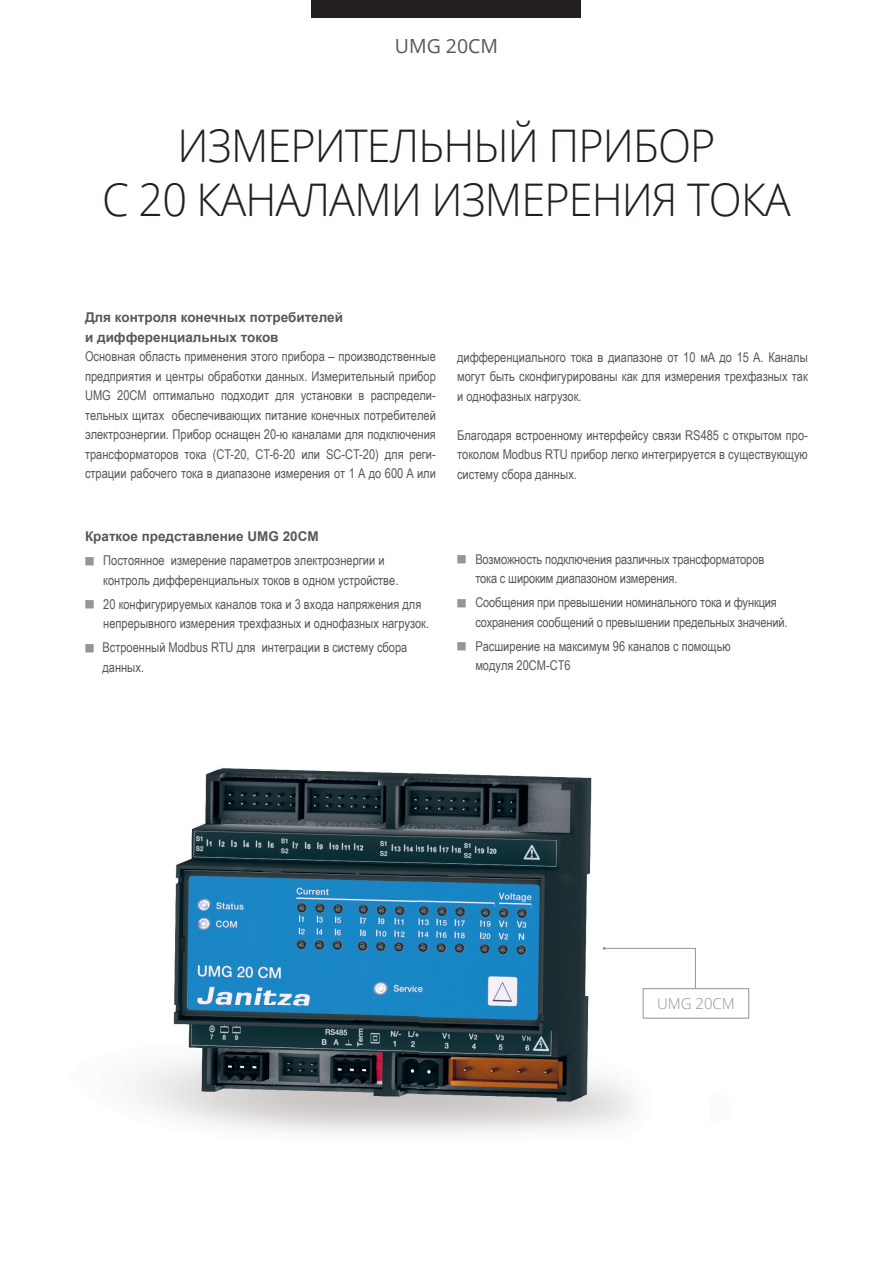
<style>
.page{position:relative;width:893px;height:1263px;background:#fff}
.page>*{position:absolute;margin:0;border:0;box-sizing:border-box;transform-origin:0 0}
.t1{font:300 45px/54px "Open Sans";letter-spacing:-.02em;color:#231f20;text-align:center;scale:.96 1}
.t2{font:19.5px "Open Sans";color:#57585a}
.t3{font:300 15px "Open Sans";color:#939598}
.t4{font:13.5px/19.5px "Arial Narrow";color:#57585a}
.t5{font:700 13.5px/19.5px "Arial";color:#57585a}
.s1{color:#939598}
</style>
<div class="page">
<div style="left:312px;top:0;width:269px;height:17px;background:#231f20"></div>
<img style="left:136px;top:768px;width:614px;height:366px">
<div style="left:643px;top:988px;width:106px;height:30px;border:1px solid #939598"></div>
<svg style="left:603px;top:947px;width:93px;height:42px"></svg>
<h2 class="t2" style="left:395px;top:33px;width:105px">UMG 20CM</h2>
<h1 class="t1" style="left:102px;top:117px;width:719px">ИЗМЕРИТЕЛЬНЫЙ ПРИБОР<br>С 20 КАНАЛАМИ ИЗМЕРЕНИЯ ТОКА</h1>
<p class="t5" style="left:85px;top:308px;width:259px">Для контроля конечных потребителей и дифференциальных токов</p>
<p class="t4" style="left:85px;top:346px;width:352px;text-align:justify">Основная область применения этого прибора – производственные предприятия и центры обработки данных. Измерительный прибор UMG 20CM оптимально подходит для установки в распредели&shy;тельных щитах обеспечивающих питание конечных потребителей электроэнергии. Прибор оснащен 20-ю каналами для подключения трансформаторов тока (CT-20, CT-6-20 или SC-CT-20) для реги&shy;страции рабочего тока в диапазоне измерения от 1 A до 600 A или</p>
<p class="t4" style="left:457px;top:347px;width:352px;text-align:justify">дифференциального тока в диапазоне от 10 мA до 15 A. Каналы могут быть сконфигурированы как для измерения трехфазных так и однофазных нагрузок.</p>
<p class="t4" style="left:457px;top:425px;width:352px;text-align:justify">Благодаря встроенному интерфейсу связи RS485 с открытом про&shy;токолом Modbus RTU прибор легко интегрируется в существующую систему сбора данных.</p>
<p class="t5" style="left:85px;top:527px;width:235px">Краткое представление UMG 20CM</p>
<p class="t4" style="left:103px;top:550px;width:297px;text-indent:-18px"><span class="s1">■</span> Постоянное измерение параметров электроэнергии и контроль дифференциальных токов в одном устройстве.</p>
<p class="t4" style="left:103px;top:594px;width:327px;text-indent:-18px"><span class="s1">■</span> 20 конфигурируемых каналов тока и 3 входа напряжения для непрерывного измерения трехфазных и однофазных нагрузок.</p>
<p class="t4" style="left:102px;top:637px;width:306px;text-indent:-17px"><span class="s1">■</span> Встроенный Modbus RTU для интеграции в систему сбора данных.</p>
<p class="t4" style="left:475px;top:549px;width:290px;text-indent:-18px"><span class="s1">■</span> Возможность подключения различных трансформаторов тока с широким диапазоном измерения.</p>
<p class="t4" style="left:475px;top:592px;width:314px;text-indent:-18px"><span class="s1">■</span> Сообщения при превышении номинального тока и функция сохранения сообщений о превышении предельных значений.</p>
<p class="t4" style="left:475px;top:636px;width:257px;text-indent:-18px"><span class="s1">■</span> Расширение на максимум 96 каналов с помощью модуля 20CM-CT6</p>
<p class="t3" style="left:657px;top:993px;width:79px">UMG 20CM</p>
</div>
